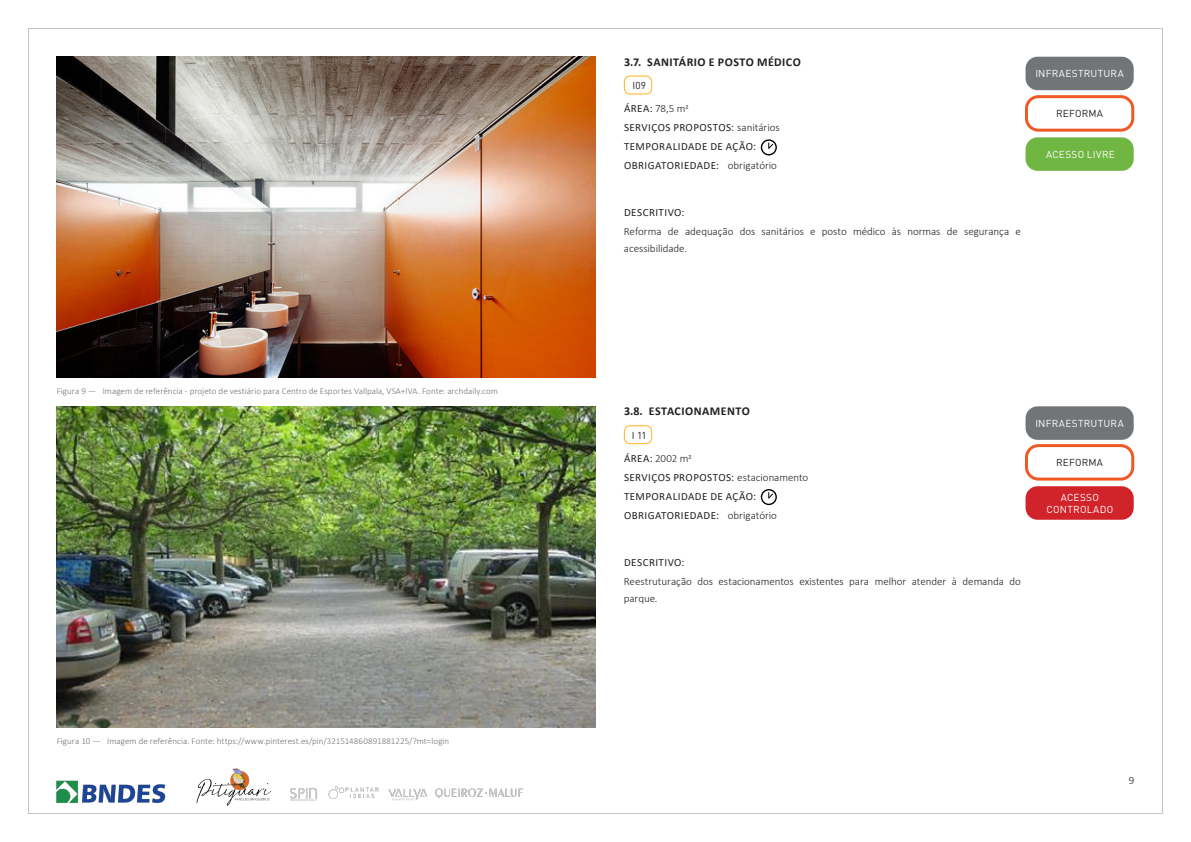
<style>
.page{position:relative;width:1191px;height:842px;background:#fff}
.page>*{position:absolute;margin:0;border:0;box-sizing:border-box;transform-origin:0 0}
.t1{font:700 12px "Calibri";letter-spacing:.04em;color:#231f20}
.t2{font:300 11px/17px "Calibri";color:#231f20}
.t3{font:11px/18.9px "Calibri";letter-spacing:.04em;color:#231f20}
.t4{font:10px/12px "DIN Pro";letter-spacing:.03em;color:#fff;text-align:center}
.t5{font:10px "DIN Pro";letter-spacing:.02em;color:#231f20}
.t6{font:300 9px "Calibri";letter-spacing:.005em;color:#767171}
.s1{font-weight:400}
.s2{font-weight:300}
</style>
<div class="page">
<img style="left:57px;top:768px;width:467px;height:38px">
<div style="left:1025px;top:57px;width:108px;height:33px;background:#717577;border-radius:12px"></div>
<img style="left:57px;top:57px;width:538px;height:321px">
<div style="left:1025px;top:95px;width:109px;height:37px;border:3px solid #ef5924;border-radius:12px"></div>
<div style="left:1025px;top:444px;width:109px;height:37px;border:3px solid #ef5924;border-radius:12px"></div>
<div style="left:1025px;top:137px;width:108px;height:34px;background:#70b643;border-radius:12px"></div>
<div style="left:624px;top:76px;width:28px;height:18px;border:1px solid #ffb120;border-radius:6px"></div>
<div style="left:761px;top:139px;width:16px;height:16px;border:1px solid #000;border-radius:50%"></div>
<svg style="left:768px;top:143px;width:6px;height:6px"></svg>
<img style="left:57px;top:406px;width:538px;height:322px">
<div style="left:761px;top:489px;width:16px;height:16px;border:1px solid #000;border-radius:50%"></div>
<svg style="left:768px;top:493px;width:5px;height:6px"></svg>
<div style="left:1025px;top:406px;width:108px;height:34px;background:#717577;border-radius:12px"></div>
<div style="left:1025px;top:486px;width:108px;height:34px;background:#d1232a;border-radius:12px"></div>
<div style="left:624px;top:425px;width:28px;height:19px;border:1px solid #ffb120;border-radius:6px"></div>
<p class="t6" style="left:57px;top:386px;width:443px">Figura 9 — Imagem de referência - projeto de vestiário para Centro de Esportes Vallpala, VSA+IVA. Fonte: archdaily.com</p>
<p class="t6" style="left:57px;top:735px;width:394px">Figura 10 — Imagem de referência. Fonte: https://www.pinterest.es/pin/321514860891881225/?mt=login</p>
<h1 class="t1" style="left:624px;top:53px;width:178px">3.7. SANITÁRIO E POSTO MÉDICO</h1>
<p class="t5" style="left:632px;top:78px;width:15px">I09</p>
<p class="t2" style="left:624px;top:100px;width:66px"><span class="s1">ÁREA:</span> 78,5 m2</p>
<p class="t3" style="left:624px;top:118px;width:157px">SERVIÇOS PROPOSTOS: <span class="s2">sanitários<br></span>TEMPORALIDADE DE AÇÃO:</p>
<p class="t3" style="left:624px;top:156px;width:97px">OBRIGATORIEDADE:</p>
<p class="t2" style="left:728px;top:157px;width:51px">obrigatório</p>
<p class="t3" style="left:624px;top:203px;width:62px">DESCRITIVO:</p>
<p class="t2" style="left:624px;top:223px;width:398px">Reforma de adequação dos sanitários e posto médico às normas de segurança e acessibilidade.</p>
<p class="t4" style="left:1035px;top:67px;width:90px">INFRAESTRUTURA</p>
<p class="t5" style="left:1056px;top:107px;width:48px">REFORMA</p>
<p class="t4" style="left:1046px;top:148px;width:70px">ACESSO LIVRE</p>
<h1 class="t1" style="left:624px;top:403px;width:127px">3.8. ESTACIONAMENTO</h1>
<p class="t5" style="left:632px;top:428px;width:17px">I 11</p>
<p class="t3" style="left:624px;top:448px;width:186px">ÁREA: <span class="s2">2002 m2<br></span>SERVIÇOS PROPOSTOS: <span class="s2">estacionamento<br></span>TEMPORALIDADE DE AÇÃO:</p>
<p class="t3" style="left:624px;top:505px;width:97px">OBRIGATORIEDADE:</p>
<p class="t2" style="left:728px;top:506px;width:51px">obrigatório</p>
<p class="t3" style="left:624px;top:552px;width:62px">DESCRITIVO:</p>
<p class="t2" style="left:624px;top:572px;width:398px">Reestruturação dos estacionamentos existentes para melhor atender à demanda do parque.</p>
<p class="t4" style="left:1035px;top:417px;width:90px">INFRAESTRUTURA</p>
<p class="t5" style="left:1056px;top:456px;width:48px">REFORMA</p>
<p class="t4" style="left:1046px;top:491px;width:68px">ACESSO<br>CONTROLADO</p>
<p class="t2" style="left:1128px;top:772px;width:7px">9</p>
</div>
